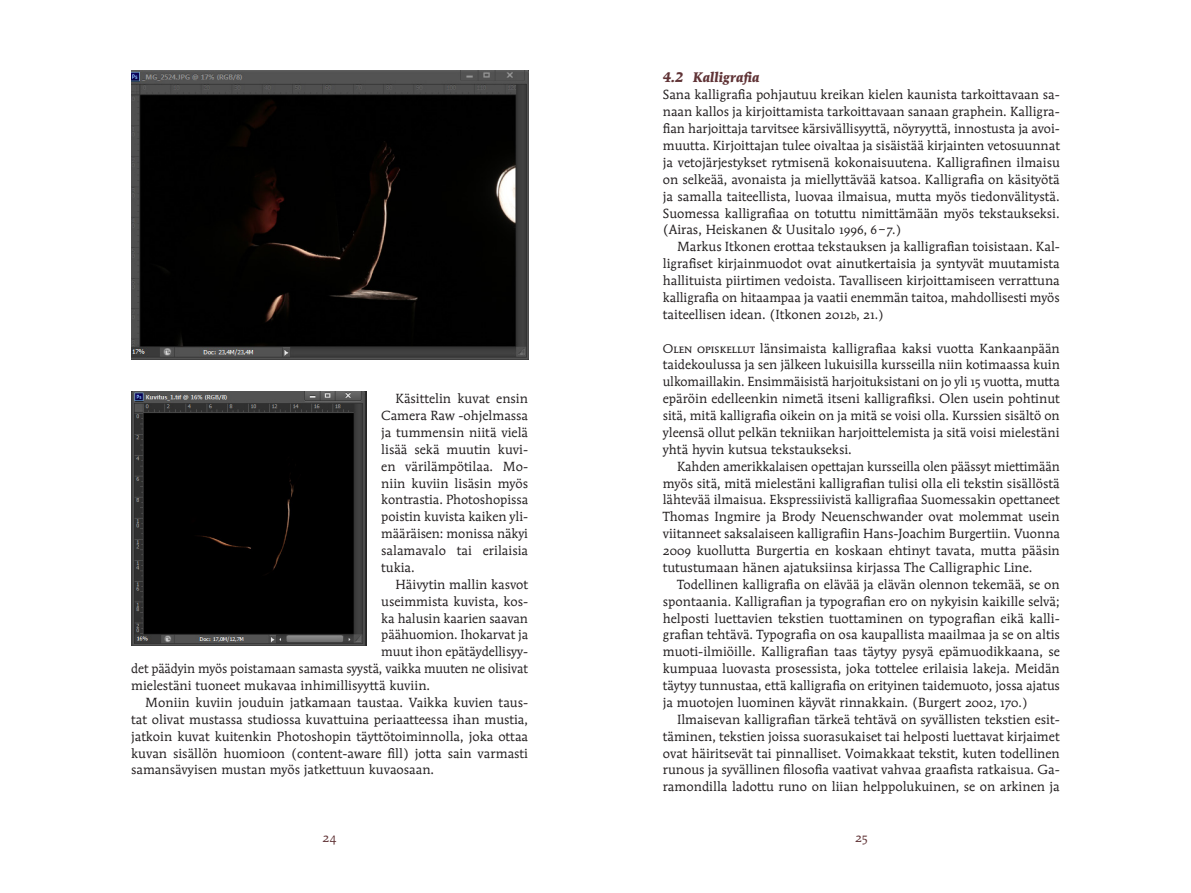
<style>
.page{position:relative;width:1191px;height:893px;background:#fff}
.page>*{position:absolute;margin:0;border:0;box-sizing:border-box;transform-origin:0 0}
.t1{font:italic 700 13.75px "Mendoza Roman";color:#603336}
.t2{font:13.12px/16.9px "Mendoza Roman";color:#231f20;text-align:justify}
.t3{font:13.12px "Mendoza EF Book SC";color:#603336}
.s1{font-family:"Mendoza EF Book SC"}
.s2{font-size:10px}
</style>
<div class="page">
<img style="left:131px;top:71px;width:397px;height:289px">
<img style="left:131px;top:391px;width:235px;height:254px">
<p class="t2" style="left:381px;top:390px;width:148px;text-indent:14px">Käsittelin kuvat ensin Camera Raw -ohjelmassa ja tummensin niitä vielä lisää sekä muutin kuvi&shy;en värilämpötilaa. Mo&shy;niin kuviin lisäsin myös kontrastia. Photoshopissa poistin kuvista kaiken yli&shy;määräisen: monissa näkyi salamavalo tai erilaisia tukia.</p>
<p class="t2" style="left:395px;top:576px;width:134px">Häivytin mallin kasvot</p>
<p class="t2" style="left:381px;top:593px;width:148px">useimmista kuvista, kos-</p>
<p class="t2" style="left:381px;top:609px;width:148px">ka halusin kaarien saavan</p>
<p class="t2" style="left:381px;top:626px;width:148px">päähuomion. Ihokarvat ja</p>
<p class="t2" style="left:381px;top:643px;width:148px">muut ihon epätäydellisyy-</p>
<p class="t2" style="left:131px;top:660px;width:398px">det päädyin myös poistamaan samasta syystä, vaikka muuten ne olisivat</p>
<p class="t2" style="left:131px;top:677px;width:301px">mielestäni tuoneet mukavaa inhimillisyyttä kuviin.</p>
<p class="t2" style="left:145px;top:694px;width:384px">Moniin kuviin jouduin jatkamaan taustaa. Vaikka kuvien taus-</p>
<p class="t2" style="left:131px;top:711px;width:398px">tat olivat mustassa studiossa kuvattuina periaatteessa ihan mustia,</p>
<p class="t2" style="left:131px;top:728px;width:398px">jatkoin kuvat kuitenkin Photoshopin täyttötoiminnolla, joka ottaa</p>
<p class="t2" style="left:131px;top:744px;width:398px">kuvan sisällön huomioon (content-aware fill) jotta sain varmasti</p>
<p class="t2" style="left:131px;top:761px;width:305px">samansävyisen mustan myös jatkettuun kuvaosaan.</p>
<p class="t1" style="left:663px;top:68px;width:98px">4.2 Kalligrafia</p>
<p class="t2" style="left:663px;top:86px;width:398px">Sana kalligrafia pohjautuu kreikan kielen kaunista tarkoittavaan sa&shy;naan kallos ja kirjoittamista tarkoittavaan sanaan graphein. Kalligra&shy;fian harjoittaja tarvitsee kärsivällisyyttä, nöyryyttä, innostusta ja avoi&shy;muutta. Kirjoittajan tulee oivaltaa ja sisäistää kirjainten vetosuunnat ja vetojärjestykset rytmisenä kokonaisuutena. Kalligrafinen ilmaisu on selkeää, avonaista ja miellyttävää katsoa. Kalligrafia on käsityötä ja samalla taiteellista, luovaa ilmaisua, mutta myös tiedonvälitystä.<br>Suomessa kalligrafiaa on totuttu nimittämään myös tekstaukseksi. (Airas, Heiskanen &amp; Uusitalo <span class="s1">1996, 6–7.)</span></p>
<p class="t2" style="left:663px;top:238px;width:399px;text-indent:14px">Markus Itkonen erottaa tekstauksen ja kalligrafian toisistaan. Kal&shy;ligrafiset kirjainmuodot ovat ainutkertaisia ja syntyvät muutamista hallituista piirtimen vedoista. Tavalliseen kirjoittamiseen verrattuna kalligrafia on hitaampaa ja vaatii enemmän taitoa, mahdollisesti myös taiteellisen idean. (Itkonen <span class="s1">2012</span><span class="s2">b</span><span class="s1">, 21.)</span></p>
<p class="t2" style="left:663px;top:339px;width:398px"><span class="s1">Olen opiskellut</span> länsimaista kalligrafiaa kaksi vuotta Kankaanpään taidekoulussa ja sen jälkeen lukuisilla kursseilla niin kotimaassa kuin ulkomaillakin. Ensimmäisistä harjoituksistani on jo yli <span class="s1">15</span> vuotta, mutta epäröin edelleenkin nimetä itseni kalligrafiksi. Olen usein pohtinut sitä, mitä kalligrafia oikein on ja mitä se voisi olla. Kurssien sisältö on yleensä ollut pelkän tekniikan harjoittelemista ja sitä voisi mielestäni yhtä hyvin kutsua tekstaukseksi.</p>
<p class="t2" style="left:663px;top:458px;width:399px;text-indent:14px">Kahden amerikkalaisen opettajan kursseilla olen päässyt miettimään myös sitä, mitä mielestäni kalligrafian tulisi olla eli tekstin sisällöstä lähtevää ilmaisua. Ekspressiivistä kalligrafiaa Suomessakin opettaneet Thomas Ingmire ja Brody Neuenschwander ovat molemmat usein viitanneet saksalaiseen kalligrafiin Hans-Joachim Burgertiin. Vuonna <span class="s1">2009</span> kuollutta Burgertia en koskaan ehtinyt tavata, mutta pääsin tutustumaan hänen ajatuksiinsa kirjassa The Calligraphic Line.</p>
<p class="t2" style="left:663px;top:576px;width:398px;text-indent:14px">Todellinen kalligrafia on elävää ja elävän olennon tekemää, se on spontaania. Kalligrafian ja typografian ero on nykyisin kaikille selvä; helposti luettavien tekstien tuottaminen on typografian eikä kalli&shy;grafian tehtävä. Typografia on osa kaupallista maailmaa ja se on altis muoti-ilmiöille. Kalligrafian taas täytyy pysyä epämuodikkaana, se kumpuaa luovasta prosessista, joka tottelee erilaisia lakeja. Meidän täytyy tunnustaa, että kalligrafia on erityinen taidemuoto, jossa ajatus ja muotojen luominen käyvät rinnakkain. (Burgert <span class="s1">2002, 170.)</span></p>
<p class="t2" style="left:663px;top:711px;width:398px;text-indent:14px">Ilmaisevan kalligrafian tärkeä tehtävä on syvällisten tekstien esit&shy;täminen, tekstien joissa suorasukaiset tai helposti luettavat kirjaimet ovat häiritsevät tai pinnalliset. Voimakkaat tekstit, kuten todellinen runous ja syvällinen filosofia vaativat vahvaa graafista ratkaisua. Ga&shy;ramondilla ladottu runo on liian helppolukuinen, se on arkinen ja</p>
<p class="t3" style="left:322px;top:830px;width:16px">24</p>
<p class="t3" style="left:855px;top:830px;width:14px">25</p>
</div>
